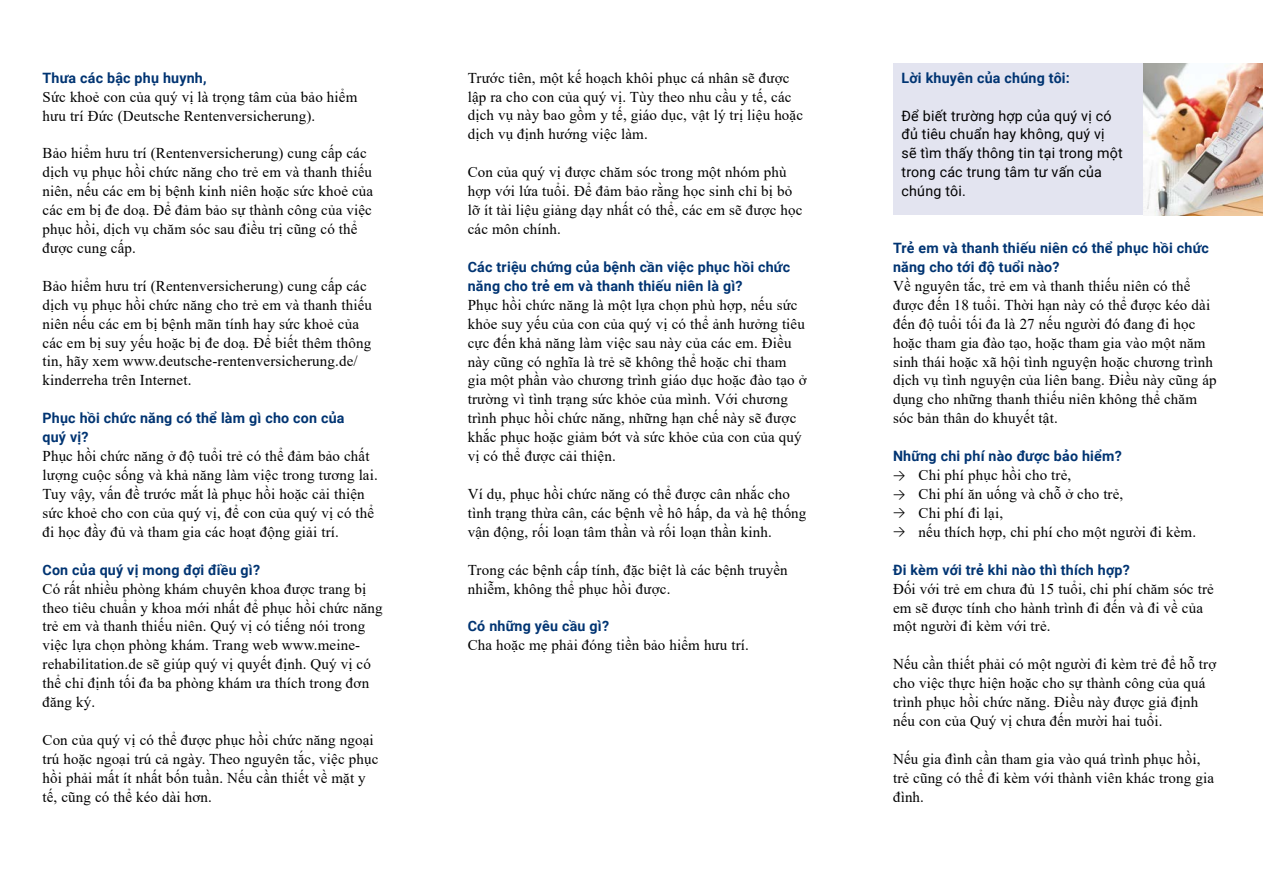
<style>
.page{position:relative;width:1263px;height:893px;background:#fff}
.page>*{position:absolute;margin:0;border:0;box-sizing:border-box;transform-origin:0 0}
.t1{font:15px/18.9px "Times New Roman";letter-spacing:.01em;color:#000}
.t2{font:700 14.25px/18.9px "Roboto";letter-spacing:.015em;color:#003472}
.t3{font:14.25px/18.9px "Roboto";letter-spacing:.015em;color:#000}
.s1{font-family:"DIN Pro";font-size:12px}
</style>
<div class="page">
<div style="left:893px;top:64px;width:251px;height:151px;background:#e3e4f0"></div>
<img style="left:1144px;top:64px;width:119px;height:151px">
<p class="t2" style="left:43px;top:68px;width:166px">Thưa các bậc phụ huynh,</p>
<p class="t1" style="left:43px;top:87px;width:316px">Sức khoẻ con của quý vị là trọng tâm của bảo hiểm hưu trí Đức (Deutsche Rentenversicherung).</p>
<p class="t1" style="left:43px;top:143px;width:332px">Bảo hiểm hưu trí (Rentenversicherung) cung cấp các dịch vụ phục hồi chức năng cho trẻ em và thanh thiếu niên, nếu các em bị bệnh kinh niên hoặc sức khoẻ của các em bị đe doạ. Để đảm bảo sự thành công của việc phục hồi, dịch vụ chăm sóc sau điều trị cũng có thể được cung cấp.</p>
<p class="t1" style="left:43px;top:276px;width:331px">Bảo hiểm hưu trí (Rentenversicherung) cung cấp các dịch vụ phục hồi chức năng cho trẻ em và thanh thiếu niên nếu các em bị bệnh mãn tính hay sức khoẻ của các em bị suy yếu hoặc bị đe doạ. Để biết thêm thông tin, hãy xem www.deutsche-rentenversicherung.de/ kinderreha trên Internet.</p>
<p class="t2" style="left:43px;top:408px;width:304px">Phục hồi chức năng có thể làm gì cho con của quý vị?</p>
<p class="t1" style="left:43px;top:446px;width:337px">Phục hồi chức năng ở độ tuổi trẻ có thể đảm bảo chất lượng cuộc sống và khả năng làm việc trong tương lai.<br>Tuy vậy, vấn đề trước mắt là phục hồi hoặc cải thiện sức khoẻ cho con của quý vị, để con của quý vị có thể đi học đầy đủ và tham gia các hoạt động giải trí.</p>
<p class="t2" style="left:43px;top:560px;width:219px">Con của quý vị mong đợi điều gì?</p>
<p class="t1" style="left:43px;top:579px;width:342px">Có rất nhiều phòng khám chuyên khoa được trang bị theo tiêu chuẩn y khoa mới nhất để phục hồi chức năng trẻ em và thanh thiếu niên. Quý vị có tiếng nói trong việc lựa chọn phòng khám. Trang web www.meine&shy;rehabilitation.de sẽ giúp quý vị quyết định. Quý vị có thể chỉ định tối đa ba phòng khám ưa thích trong đơn đăng ký.</p>
<p class="t1" style="left:43px;top:730px;width:337px">Con của quý vị có thể được phục hồi chức năng ngoại trú hoặc ngoại trú cả ngày. Theo nguyên tắc, việc phục hồi phải mất ít nhất bốn tuần. Nếu cần thiết về mặt y tế, cũng có thể kéo dài hơn.</p>
<p class="t1" style="left:468px;top:68px;width:337px">Trước tiên, một kế hoạch khôi phục cá nhân sẽ được lập ra cho con của quý vị. Tùy theo nhu cầu y tế, các dịch vụ này bao gồm y tế, giáo dục, vật lý trị liệu hoặc dịch vụ định hướng việc làm.</p>
<p class="t1" style="left:468px;top:162px;width:336px">Con của quý vị được chăm sóc trong một nhóm phù hợp với lứa tuổi. Để đảm bảo rằng học sinh chỉ bị bỏ lỡ ít tài liệu giảng dạy nhất có thể, các em sẽ được học các môn chính.</p>
<p class="t2" style="left:468px;top:257px;width:324px">Các triệu chứng của bệnh cần việc phục hồi chức năng cho trẻ em và thanh thiếu niên là gì?</p>
<p class="t1" style="left:468px;top:295px;width:340px">Phục hồi chức năng là một lựa chọn phù hợp, nếu sức khỏe suy yếu của con của quý vị có thể ảnh hưởng tiêu cực đến khả năng làm việc sau này của các em. Điều này cũng có nghĩa là trẻ sẽ không thể hoặc chỉ tham gia một phần vào chương trình giáo dục hoặc đào tạo ở trường vì tình trạng sức khỏe của mình. Với chương trình phục hồi chức năng, những hạn chế này sẽ được khắc phục hoặc giảm bớt và sức khỏe của con của quý vị có thể được cải thiện.</p>
<p class="t1" style="left:468px;top:484px;width:340px">Ví dụ, phục hồi chức năng có thể được cân nhắc cho tình trạng thừa cân, các bệnh về hô hấp, da và hệ thống vận động, rối loạn tâm thần và rối loạn thần kinh.</p>
<p class="t1" style="left:468px;top:560px;width:321px">Trong các bệnh cấp tính, đặc biệt là các bệnh truyền nhiễm, không thể phục hồi được.</p>
<p class="t2" style="left:468px;top:616px;width:143px">Có những yêu cầu gì?</p>
<p class="t1" style="left:468px;top:635px;width:283px">Cha hoặc mẹ phải đóng tiền bảo hiểm hưu trí.</p>
<p class="t2" style="left:901px;top:68px;width:170px">Lời khuyên của chúng tôi:</p>
<p class="t3" style="left:901px;top:106px;width:223px">Để biết trường hợp của quý vị có đủ tiêu chuẩn hay không, quý vị sẽ tìm thấy thông tin tại trong một trong các trung tâm tư vấn của chúng tôi.</p>
<p class="t2" style="left:893px;top:238px;width:318px">Trẻ em và thanh thiếu niên có thể phục hồi chức năng cho tới độ tuổi nào?</p>
<p class="t1" style="left:893px;top:276px;width:325px">Về nguyên tắc, trẻ em và thanh thiếu niên có thể được đến 18 tuổi. Thời hạn này có thể được kéo dài đến độ tuổi tối đa là 27 nếu người đó đang đi học hoặc tham gia đào tạo, hoặc tham gia vào một năm sinh thái hoặc xã hội tình nguyện hoặc chương trình dịch vụ tình nguyện của liên bang. Điều này cũng áp dụng cho những thanh thiếu niên không thể chăm sóc bản thân do khuyết tật.</p>
<p class="t2" style="left:893px;top:446px;width:230px">Những chi phí nào được bảo hiểm?</p>
<p class="t1" style="left:893px;top:465px;width:180px"><span class="s1">→</span> Chi phí phục hồi cho trẻ,</p>
<p class="t1" style="left:893px;top:484px;width:232px"><span class="s1">→</span> Chi phí ăn uống và chỗ ở cho trẻ,</p>
<p class="t1" style="left:893px;top:503px;width:112px"><span class="s1">→</span> Chi phí đi lại,</p>
<p class="t1" style="left:893px;top:522px;width:305px"><span class="s1">→</span> nếu thích hợp, chi phí cho một người đi kèm.</p>
<p class="t2" style="left:893px;top:560px;width:238px">Đi kèm với trẻ khi nào thì thích hợp?</p>
<p class="t1" style="left:893px;top:579px;width:322px">Đối với trẻ em chưa đủ 15 tuổi, chi phí chăm sóc trẻ em sẽ được tính cho hành trình đi đến và đi về của một người đi kèm với trẻ.</p>
<p class="t1" style="left:893px;top:654px;width:325px">Nếu cần thiết phải có một người đi kèm trẻ để hỗ trợ cho việc thực hiện hoặc cho sự thành công của quá trình phục hồi chức năng. Điều này được giả định nếu con của Quý vị chưa đến mười hai tuổi.</p>
<p class="t1" style="left:893px;top:749px;width:322px">Nếu gia đình cần tham gia vào quá trình phục hồi, trẻ cũng có thể đi kèm với thành viên khác trong gia đình.</p>
</div>
